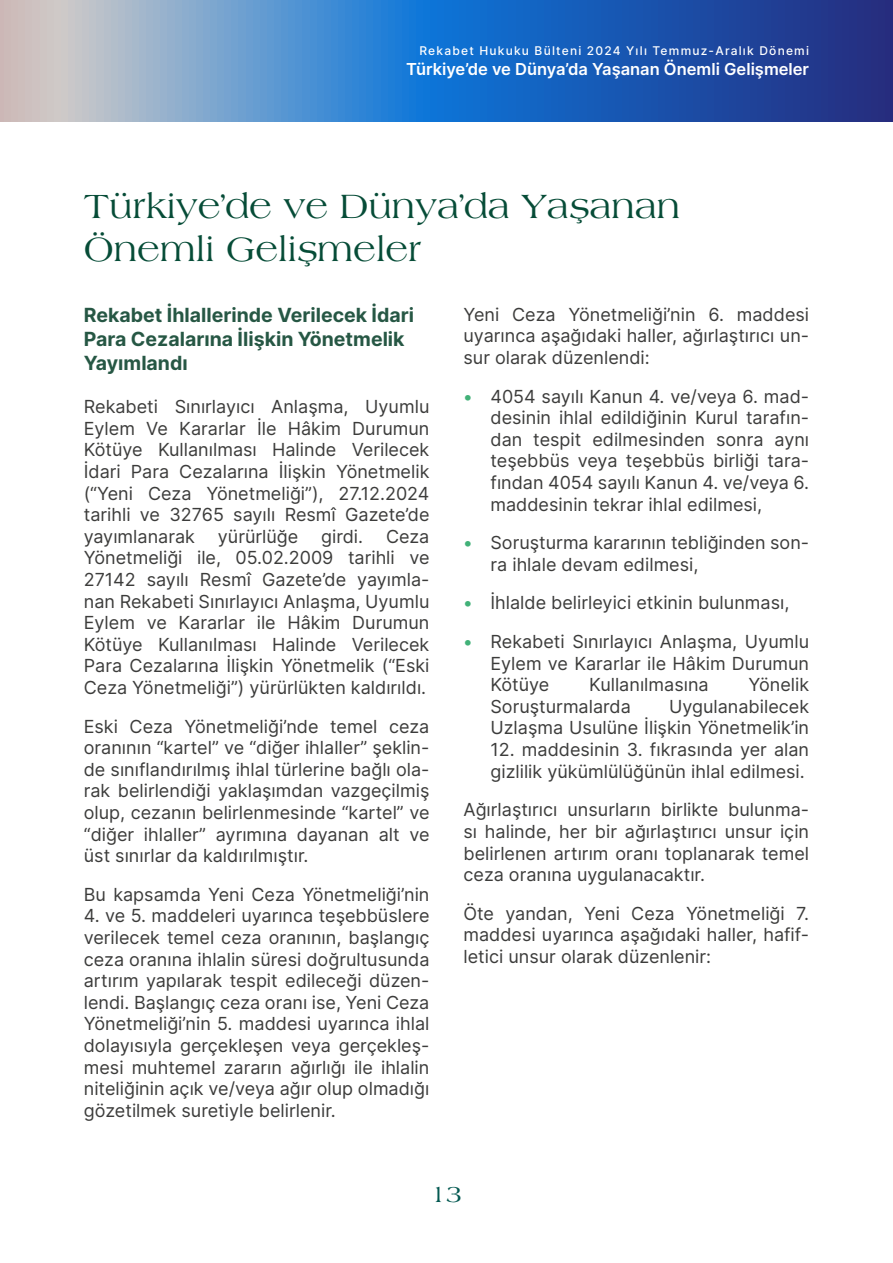
<style>
.page{position:relative;width:893px;height:1263px;background:#fff}
.page>*{position:absolute;margin:0;border:0;box-sizing:border-box;transform-origin:0 0}
.t1{font:36px/43.2px "Americana Std FUHA Regular";color:#064c37}
.t2{font:24px "Americana Std FUHA Regular";color:#025850}
.t3{font:700 19.5px/24px "Inter";color:#265744}
.t4{font:18px/21.6px "Inter";color:#3c3c3b;text-align:justify}
.t5{font:600 16.5px "Inter";color:#fff}
.t6{font:500 12px "Inter";letter-spacing:.1em;color:#fff}
.s1{font-weight:600;color:#42b178}
</style>
<div class="page">
<svg style="left:0;top:0;width:893px;height:121px;background:#4878bb"></svg>
<p class="t6" style="left:419px;top:42px;width:391px">Rekabet Hukuku Bülteni 2024 Yılı Temmuz-Aralık Dönemi</p>
<p class="t5" style="left:406px;top:57px;width:405px">Türkiye’de ve Dünya’da Yaşanan Önemli Gelişmeler</p>
<h1 class="t1" style="left:84px;top:183px;width:598px">Türkiye’de ve Dünya’da Yaşanan<br>Önemli Gelişmeler</h1>
<p class="t3" style="left:84px;top:303px;width:332px">Rekabet İhlallerinde Verilecek İdari<br>Para Cezalarına İlişkin Yönetmelik<br>Yayımlandı</p>
<p class="t4" style="left:84px;top:395px;width:347px">Rekabeti Sınırlayıcı Anlaşma, Uyumlu Eylem Ve Kararlar İle Hâkim Durumun Kötüye Kullanılması Halinde Verilecek İdari Para Cezalarına İlişkin Yönetmelik (“Yeni Ceza Yönetmeliği”), 27.12.2024 tarihli ve 32765 sayılı Resmî Gazete’de yayımlanarak</p>
<p class="t4" style="left:218px;top:525px;width:82px">yürürlüğe</p>
<p class="t4" style="left:321px;top:525px;width:44px">girdi.</p>
<p class="t4" style="left:84px;top:525px;width:347px;text-indent:302px">Ceza Yönetmeliği ile, 05.02.2009 tarihli ve 27142 sayılı Resmî Gazete’de yayımla&shy;nan Rekabeti Sınırlayıcı Anlaşma, Uyumlu Eylem ve Kararlar ile Hâkim Durumun Kötüye Kullanılması Halinde Verilecek Para Cezalarına İlişkin Yönetmelik (“Eski Ceza Yönetmeliği”) yürürlükten kaldırıldı.</p>
<p class="t4" style="left:84px;top:715px;width:347px">Eski Ceza Yönetmeliği’nde temel ceza oranının “kartel” ve “diğer ihlaller” şeklin&shy;de sınıflandırılmış ihlal türlerine bağlı ola&shy;rak belirlendiği yaklaşımdan vazgeçilmiş olup, cezanın belirlenmesinde “kartel” ve “diğer ihlaller” ayrımına dayanan alt ve üst sınırlar da kaldırılmıştır.</p>
<p class="t4" style="left:84px;top:883px;width:347px">Bu kapsamda Yeni Ceza Yönetmeliği’nin</p>
<p class="t4" style="left:84px;top:905px;width:347px">4. ve 5. maddeleri uyarınca teşebbüslere verilecek temel ceza oranının, başlangıç ceza oranına ihlalin süresi doğrultusunda artırım yapılarak tespit edileceği düzen&shy;lendi. Başlangıç ceza oranı ise, Yeni Ceza Yönetmeliği’nin 5. maddesi uyarınca ihlal dolayısıyla gerçekleşen veya gerçekleş&shy;mesi muhtemel zararın ağırlığı ile ihlalin niteliğinin açık ve/veya ağır olup olmadığı gözetilmek suretiyle belirlenir.</p>
<p class="t4" style="left:463px;top:303px;width:347px">Yeni Ceza Yönetmeliği’nin 6. maddesi uyarınca aşağıdaki haller, ağırlaştırıcı un&shy;sur olarak düzenlendi:</p>
<p class="t4" style="left:490px;top:385px;width:320px;text-indent:-27px"><span class="s1">•</span> 4054 sayılı Kanun 4. ve/veya 6. mad&shy;desinin ihlal edildiğinin Kurul tarafın&shy;dan tespit edilmesinden sonra aynı teşebbüs veya teşebbüs birliği tara&shy;fından 4054 sayılı Kanun 4. ve/veya 6. maddesinin tekrar ihlal edilmesi,</p>
<p class="t4" style="left:490px;top:531px;width:320px;text-indent:-27px"><span class="s1">•</span> Soruşturma kararının tebliğinden son&shy;ra ihlale devam edilmesi,</p>
<p class="t4" style="left:463px;top:592px;width:327px"><span class="s1">•</span> İhlalde belirleyici etkinin bulunması,</p>
<p class="t4" style="left:490px;top:630px;width:320px;text-indent:-27px"><span class="s1">•</span> Rekabeti Sınırlayıcı Anlaşma, Uyumlu Eylem ve Kararlar ile Hâkim Durumun Kötüye</p>
<p class="t4" style="left:589px;top:673px;width:121px">Kullanılmasına</p>
<p class="t4" style="left:748px;top:673px;width:62px">Yönelik</p>
<p class="t4" style="left:490px;top:695px;width:142px">Soruşturmalarda</p>
<p class="t4" style="left:490px;top:695px;width:320px;text-align:right">Uygulanabilecek<br>Uzlaşma Usulüne İlişkin Yönetmelik’in</p>
<p class="t4" style="left:490px;top:738px;width:320px">12. maddesinin 3. fıkrasında yer alan gizlilik yükümlülüğünün ihlal edilmesi.</p>
<p class="t4" style="left:463px;top:798px;width:347px">Ağırlaştırıcı unsurların birlikte bulunma&shy;sı halinde, her bir ağırlaştırıcı unsur için belirlenen artırım oranı toplanarak temel ceza oranına uygulanacaktır.</p>
<p class="t4" style="left:463px;top:902px;width:347px">Öte yandan, Yeni Ceza Yönetmeliği 7. maddesi uyarınca aşağıdaki haller, hafif&shy;letici unsur olarak düzenlenir:</p>
<h2 class="t2" style="left:431px;top:1177px;width:33px">13</h2>
</div>
